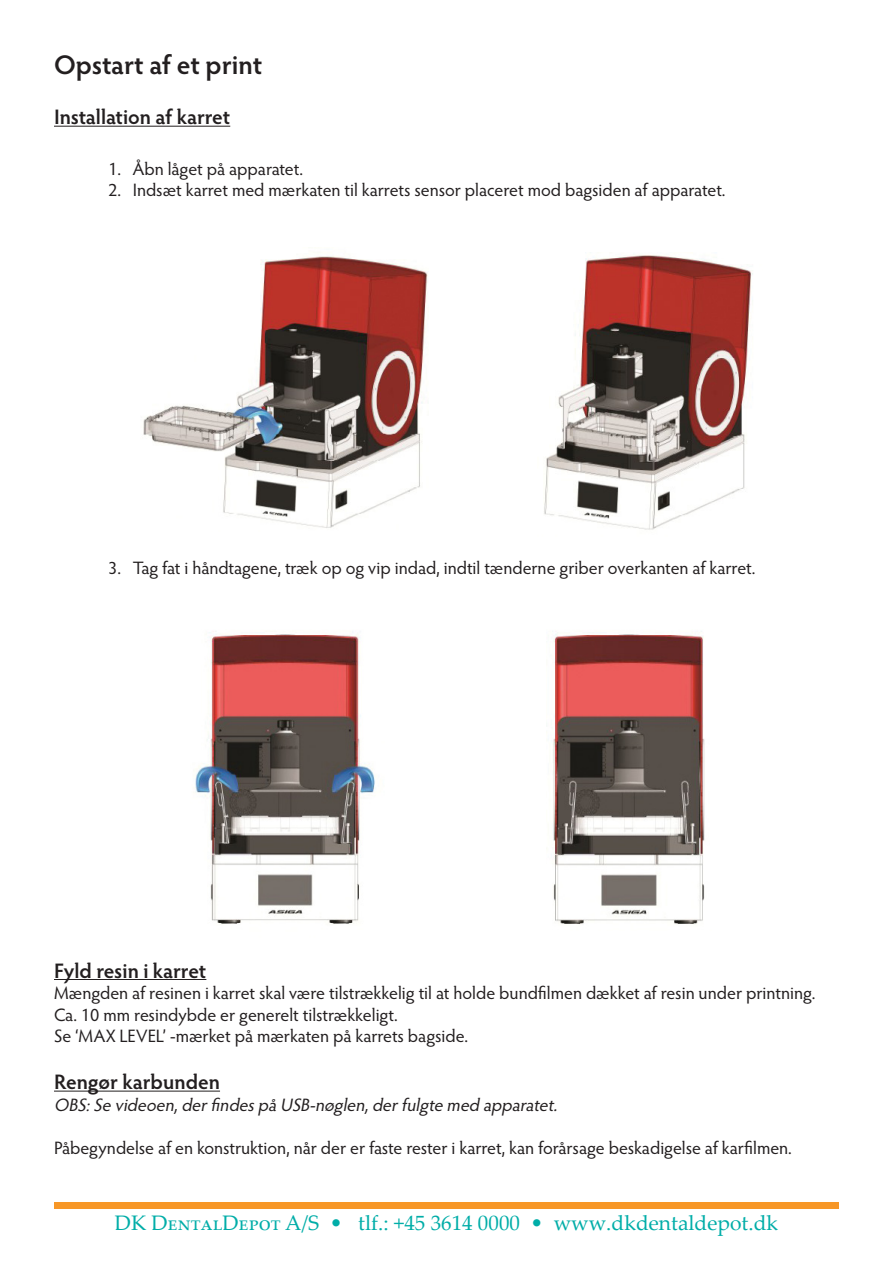
<style>
.page{position:relative;width:893px;height:1263px;background:#fff}
.page>*{position:absolute;margin:0;border:0;box-sizing:border-box;transform-origin:0 0}
.t1{font:600 27px "Hypatia Sans Pro";letter-spacing:-.005em;color:#231f20}
.t2{font:21px "Palatino Linotype";color:#00ada8}
.t3{font:600 21px "Hypatia Sans Pro";letter-spacing:-.005em;color:#231f20}
.t4{font:18px/21.6px "Hypatia Sans Pro";letter-spacing:-.005em;color:#231f20}
.t5{font:italic 18px "Hypatia Sans Pro";color:#231f20}
</style>
<div class="page">
<div style="left:54px;top:1202px;width:785px;height:7px;background:#f79727"></div>
<img style="left:143px;top:256px;width:285px;height:272px">
<img style="left:544px;top:255px;width:209px;height:275px">
<img style="left:195px;top:632px;width:180px;height:292px">
<img style="left:552px;top:631px;width:153px;height:293px">
<hr style="left:54px;top:126px;width:176px;height:1px;background:#231f20">
<hr style="left:54px;top:979px;width:152px;height:1px;background:#231f20">
<hr style="left:54px;top:1090px;width:166px;height:1px;background:#231f20">
<p class="t1" style="left:54px;top:46px;width:210px">Opstart af et print</p>
<p class="t3" style="left:54px;top:102px;width:178px">Installation af karret</p>
<p class="t4" style="left:108px;top:157px;width:197px">1. Åbn låget på apparatet.</p>
<p class="t4" style="left:108px;top:179px;width:619px">2. Indsæt karret med mærkaten til karrets sensor placeret mod bagsiden af apparatet.</p>
<p class="t4" style="left:108px;top:557px;width:649px">3. Tag fat i håndtagene, træk op og vip indad, indtil tænderne griber overkanten af karret.</p>
<p class="t3" style="left:54px;top:956px;width:154px">Fyld resin i karret</p>
<p class="t4" style="left:54px;top:982px;width:763px">Mængden af resinen i karret skal være tilstrækkelig til at holde bundfilmen dækket af resin under printning.<br>Ca. 10 mm resindybde er generelt tilstrækkeligt.</p>
<p class="t4" style="left:54px;top:1025px;width:416px">Se ‘MAX LEVEL’ -mærket på mærkaten på karrets bagside.</p>
<p class="t3" style="left:54px;top:1067px;width:168px">Rengør karbunden</p>
<p class="t5" style="left:54px;top:1092px;width:509px">OBS:Se videoen,derfindespå USB-nøglen,derfulgte med apparatet.</p>
<p class="t4" style="left:54px;top:1136px;width:739px">Påbegyndelse af en konstruktion, når der er faste rester i karret, kan forårsage beskadigelse af karfilmen.</p>
<p class="t2" style="left:115px;top:1208px;width:665px">DK DentalDepot A/S • tlf.: +45 3614 0000 • www.dkdentaldepot.dk</p>
</div>
